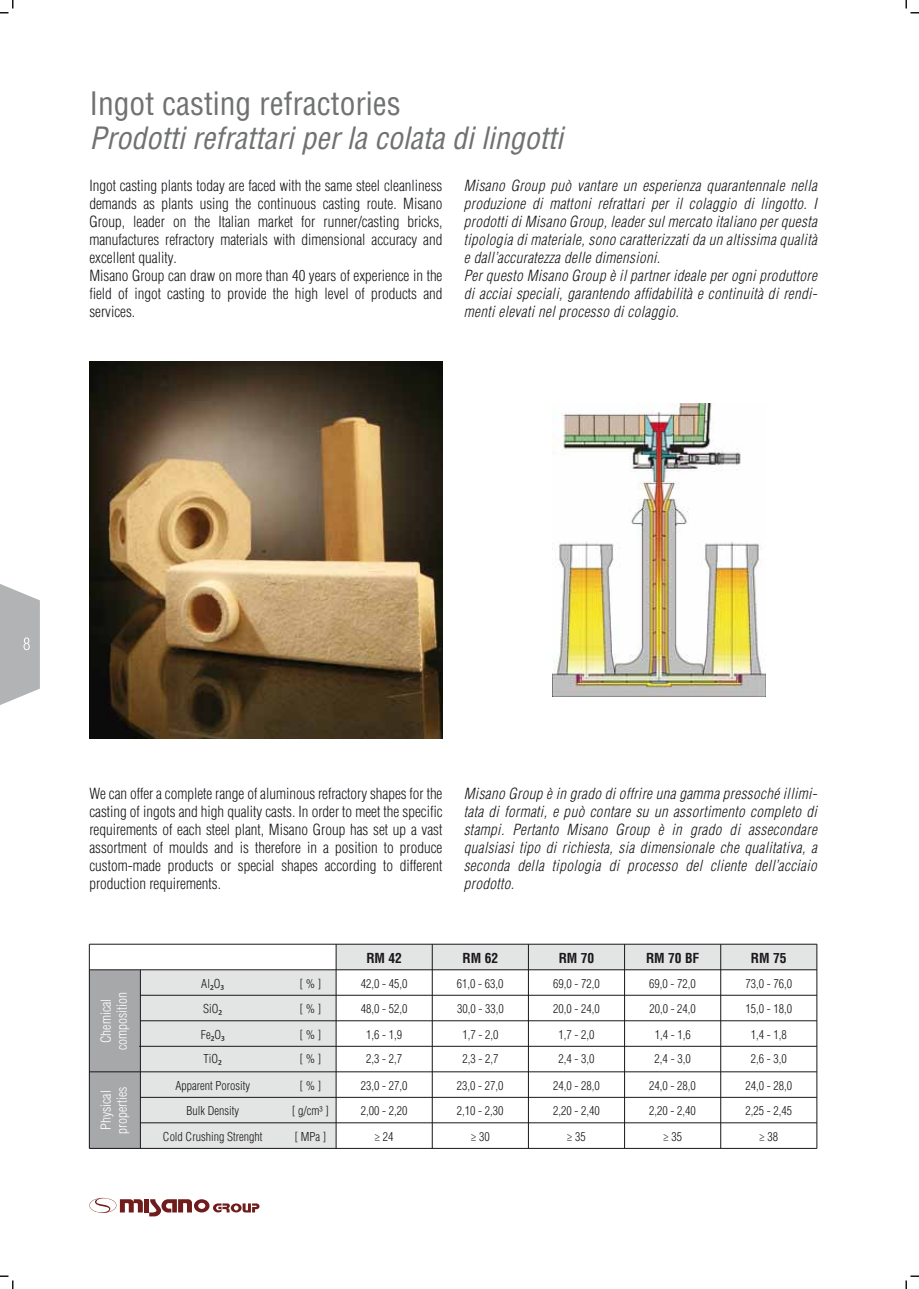
<style>
.page{position:relative;width:919px;height:1289px;background:#fff}
.page>*{position:absolute;margin:0;border:0;box-sizing:border-box;transform-origin:0 0}
.t1{font:condensed 31.5px "Helvetica LT Std";color:#707172}
.t2{font:italic condensed 30px "Helvetica LT Std";color:#707172}
.t3{font:italic 300 condensed 15px/18px "Helvetica LT Std";letter-spacing:.025em;color:#1a171c}
.t4{font:300 condensed 15px/18px "Helvetica LT Std";color:#1a171c}
.t5{font:300 condensed 13.5px/16.2px "Helvetica LT Std";color:#fff;text-align:center}
.t6{font:700 condensed 13.5px "Helvetica LT Std";color:#1a171c}
.t7{font:300 condensed 12px/25.5px "Helvetica LT Std";color:#1a171c;text-align:center}
.s1{font-family:"Myriad Pro";font-weight:400;font-stretch:normal}
</style>
<div class="page">
<img style="left:89px;top:361px;width:353px;height:377px">
<img style="left:552px;top:403px;width:213px;height:293px">
<div style="left:89px;top:969px;width:51px;height:179px;background:#a7a8aa"></div>
<div style="left:140px;top:969px;width:196px;height:179px;background:#e3e4e4"></div>
<div style="left:336px;top:944px;width:480px;height:25px;background:#e3e4e4"></div>
<hr style="left:816px;top:944px;width:1px;height:204px;background:#1a171c">
<hr style="left:336px;top:944px;width:1px;height:204px;background:#1a171c">
<hr style="left:140px;top:969px;width:1px;height:179px;background:#1a171c">
<hr style="left:89px;top:943px;width:728px;height:1px;background:#1a171c">
<hr style="left:140px;top:995px;width:676px;height:1px;background:#1a171c">
<hr style="left:89px;top:969px;width:727px;height:1px;background:#1a171c">
<hr style="left:140px;top:1020px;width:676px;height:1px;background:#1a171c">
<hr style="left:139px;top:1046px;width:677px;height:1px;background:#1a171c">
<hr style="left:89px;top:1071px;width:727px;height:1px;background:#1a171c">
<hr style="left:140px;top:1097px;width:676px;height:1px;background:#1a171c">
<hr style="left:140px;top:1122px;width:676px;height:1px;background:#1a171c">
<hr style="left:89px;top:1148px;width:727px;height:1px;background:#1a171c">
<hr style="left:89px;top:944px;width:1px;height:204px;background:#1a171c">
<hr style="left:528px;top:944px;width:1px;height:204px;background:#1a171c">
<hr style="left:624px;top:944px;width:1px;height:204px;background:#1a171c">
<hr style="left:720px;top:944px;width:1px;height:204px;background:#1a171c">
<hr style="left:432px;top:944px;width:1px;height:204px;background:#1a171c">
<svg style="left:0;top:584px;width:40px;height:121px;background:#bcbdbe"></svg>
<div style="left:144px;top:1199px;width:5px;height:13px;background:#701c1c"></div>
<svg style="left:149px;top:1199px;width:110px;height:17px"></svg>
<svg style="left:89px;top:1197px;width:54px;height:15px"></svg>
<svg style="left:0;top:0;width:14px;height:14px"></svg>
<svg style="left:905px;top:0;width:13px;height:14px"></svg>
<svg style="left:905px;top:1275px;width:13px;height:13px"></svg>
<svg style="left:0;top:1275px;width:14px;height:13px"></svg>
<h1 class="t1" style="left:89px;top:83px;width:313px">Ingot casting refractories</h1>
<h2 class="t2" style="left:89px;top:119px;width:475px">Prodotti refrattari per la colata di lingotti</h2>
<p class="t4" style="left:89px;top:176px;width:354px">Ingot casting plants today are faced with the same steel cleanliness demands as plants using the continuous casting route. Misano Group, leader on the Italian market for runner/casting bricks, manufactures refractory materials with dimensional accuracy and excellent quality.<br>Misano Group can draw on more than 40 years of experience in the field of ingot casting to provide the high level of products and services.</p>
<p class="t3" style="left:463px;top:176px;width:355px">Misano Group può vantare un esperienza quarantennale nella produzione di mattoni refrattari per il colaggio di lingotto. I prodotti di Misano Group, leader sul mercato italiano per questa tipologia di materiale, sono caratterizzati da un altissima qualità e dall’accuratezza delle dimensioni.<br>Per questo Misano Group è il partner ideale per ogni produttore di acciai speciali, garantendo affidabilità e continuità di rendi&shy;menti elevati nel processo di colaggio.</p>
<p class="t4" style="left:89px;top:784px;width:354px;text-align:justify">We can offer a complete range of aluminous refractory shapes for the casting of ingots and high quality casts. In order to meet the specific requirements of each steel plant, Misano Group has set up a vast assortment of moulds and is therefore in a position to produce custom-made products or special shapes according to different production requirements.</p>
<p class="t3" style="left:463px;top:784px;width:355px;text-align:justify">Misano Group è in grado di offrire una gamma pressoché illimi&shy;tata di formati, e può contare su un assortimento completo di stampi. Pertanto Misano Group è in grado di assecondare qualsiasi tipo di richiesta, sia dimensionale che qualitativa, a seconda della tipologia di processo del cliente dell’acciaio prodotto.</p>
<p class="t6" style="left:366px;top:950px;width:37px">RM 42</p>
<p class="t6" style="left:462px;top:950px;width:37px">RM 62</p>
<p class="t6" style="left:558px;top:950px;width:37px">RM 70</p>
<p class="t6" style="left:646px;top:950px;width:55px">RM 70 BF</p>
<p class="t6" style="left:751px;top:950px;width:37px">RM 75</p>
<p class="t5" style="left:98px;top:1050px;width:60px;rotate:-90deg">Chemical composition</p>
<p class="t5" style="left:98px;top:1133px;width:49px;text-align:left;rotate:-90deg">Physical properties</p>
<p class="t7" style="left:201px;top:970px;width:24px">Al<span class="s1">2</span>O<span class="s1">3</span></p>
<p class="t7" style="left:300px;top:970px;width:23px">[ % ]</p>
<p class="t7" style="left:361px;top:970px;width:48px">42,0 - 45,0</p>
<p class="t7" style="left:457px;top:970px;width:48px">61,0 - 63,0</p>
<p class="t7" style="left:553px;top:970px;width:48px">69,0 - 72,0</p>
<p class="t7" style="left:649px;top:970px;width:48px">69,0 - 72,0</p>
<p class="t7" style="left:745px;top:970px;width:48px">73,0 - 76,0</p>
<p class="t7" style="left:203px;top:996px;width:21px">SiO<span class="s1">2</span></p>
<p class="t7" style="left:300px;top:996px;width:23px">[ % ]</p>
<p class="t7" style="left:361px;top:996px;width:48px">48,0 - 52,0</p>
<p class="t7" style="left:457px;top:996px;width:48px">30,0 - 33,0</p>
<p class="t7" style="left:553px;top:996px;width:48px">20,0 - 24,0</p>
<p class="t7" style="left:649px;top:996px;width:48px">20,0 - 24,0</p>
<p class="t7" style="left:745px;top:996px;width:48px">15,0 - 18,0</p>
<p class="t7" style="left:201px;top:1021px;width:26px">Fe<span class="s1">2</span>O<span class="s1">3</span></p>
<p class="t7" style="left:300px;top:1021px;width:23px">[ % ]</p>
<p class="t7" style="left:366px;top:1021px;width:37px">1,6 - 1,9</p>
<p class="t7" style="left:462px;top:1021px;width:37px">1,7 - 2,0</p>
<p class="t7" style="left:558px;top:1021px;width:37px">1,7 - 2,0</p>
<p class="t7" style="left:654px;top:1021px;width:37px">1,4 - 1,6</p>
<p class="t7" style="left:750px;top:1021px;width:37px">1,4 - 1,8</p>
<p class="t7" style="left:203px;top:1046px;width:20px">TiO<span class="s1">2</span></p>
<p class="t7" style="left:300px;top:1046px;width:23px">[ % ]</p>
<p class="t7" style="left:366px;top:1046px;width:37px">2,3 - 2,7</p>
<p class="t7" style="left:462px;top:1046px;width:37px">2,3 - 2,7</p>
<p class="t7" style="left:558px;top:1046px;width:38px">2,4 - 3,0</p>
<p class="t7" style="left:654px;top:1046px;width:38px">2,4 - 3,0</p>
<p class="t7" style="left:750px;top:1046px;width:37px">2,6 - 3,0</p>
<p class="t7" style="left:175px;top:1072px;width:76px">Apparent Porosity</p>
<p class="t7" style="left:300px;top:1072px;width:23px">[ % ]</p>
<p class="t7" style="left:361px;top:1072px;width:48px">23,0 - 27,0</p>
<p class="t7" style="left:457px;top:1072px;width:48px">23,0 - 27,0</p>
<p class="t7" style="left:553px;top:1072px;width:48px">24,0 - 28,0</p>
<p class="t7" style="left:649px;top:1072px;width:48px">24,0 - 28,0</p>
<p class="t7" style="left:186px;top:1098px;width:54px">Bulk Density</p>
<p class="t7" style="left:292px;top:1097px;width:38px">[ g/cm³ ]</p>
<p class="t7" style="left:361px;top:1098px;width:48px">2,00 - 2,20</p>
<p class="t7" style="left:457px;top:1098px;width:48px">2,10 - 2,30</p>
<p class="t7" style="left:553px;top:1098px;width:48px">2,20 - 2,40</p>
<p class="t7" style="left:649px;top:1098px;width:48px">2,20 - 2,40</p>
<p class="t7" style="left:163px;top:1123px;width:101px">Cold Crushing Strenght</p>
<p class="t7" style="left:295px;top:1123px;width:33px">[ MPa ]</p>
<p class="t7" style="left:374px;top:1123px;width:20px">≥ 24</p>
<p class="t7" style="left:470px;top:1123px;width:20px">≥ 30</p>
<p class="t7" style="left:567px;top:1123px;width:20px">≥ 35</p>
<p class="t7" style="left:663px;top:1123px;width:20px">≥ 35</p>
<p class="t7" style="left:745px;top:1072px;width:48px">24,0 - 28,0<br>2,25 - 2,45 ≥ 38</p>
</div>
